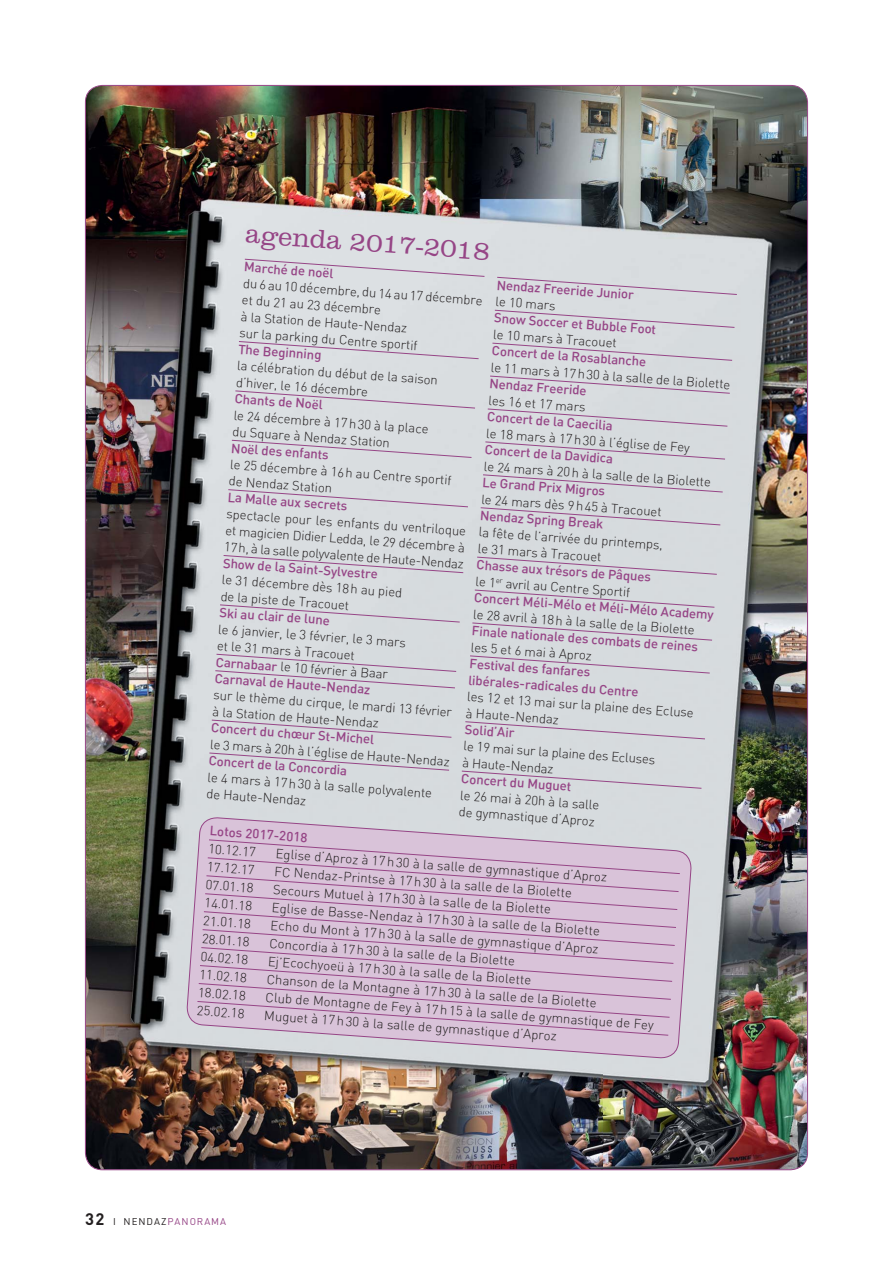
<style>
.page{position:relative;width:893px;height:1263px;background:#fff}
.page>*{position:absolute;margin:0;border:0;box-sizing:border-box;transform-origin:0 0}
.t1{font:300 27px "Clarendon";color:#964586}
.t2{font:300 13.2px/16.5px "DIN";color:#231f20}
.t3{font:500 13.2px/16.5px "DIN";color:#964586}
.t4{font:9.75px "DIN";letter-spacing:.1em;color:#964586}
.s1{font-weight:300;color:#231f20}
.s2{font-weight:500;color:#964586}
.s3{font-weight:700;font-size:16.5px;color:#231f20}
.s4{color:#231f20}
</style>
<div class="page">
<img style="left:85px;top:85px;width:722px;height:1085px">
<svg style="left:186px;top:817px;width:506px;height:242px;background:#cec6d1"></svg>
<svg style="left:197px;top:839px;width:483px;height:197px;background:#d5bcd4"></svg>
<svg style="left:244px;top:258px;width:241px;height:19px;background:#d7d7dd"></svg>
<svg style="left:238px;top:341px;width:241px;height:18px;background:#d6d6dc"></svg>
<svg style="left:235px;top:390px;width:241px;height:19px;background:#d6d6dc"></svg>
<svg style="left:231px;top:439px;width:241px;height:19px;background:#d5d5db"></svg>
<svg style="left:228px;top:489px;width:241px;height:19px;background:#d5d5db"></svg>
<svg style="left:223px;top:555px;width:241px;height:18px;background:#d4d4da"></svg>
<svg style="left:219px;top:604px;width:241px;height:19px;background:#d4d3da"></svg>
<svg style="left:215px;top:653px;width:242px;height:36px;background:#d3d3d9"></svg>
<svg style="left:211px;top:719px;width:241px;height:19px;background:#d2d2d9"></svg>
<svg style="left:209px;top:752px;width:241px;height:19px;background:#d2d2d9"></svg>
<svg style="left:496px;top:276px;width:242px;height:19px;background:#d5d5db"></svg>
<svg style="left:494px;top:309px;width:241px;height:19px;background:#d4d4da"></svg>
<svg style="left:492px;top:342px;width:241px;height:19px;background:#d4d4da"></svg>
<svg style="left:489px;top:375px;width:242px;height:19px;background:#d4d3da"></svg>
<svg style="left:487px;top:408px;width:241px;height:19px;background:#d3d3d9"></svg>
<svg style="left:485px;top:441px;width:241px;height:19px;background:#d3d3d9"></svg>
<svg style="left:482px;top:474px;width:241px;height:19px;background:#d3d3d9"></svg>
<svg style="left:480px;top:507px;width:241px;height:19px;background:#d2d2d8"></svg>
<svg style="left:476px;top:556px;width:242px;height:19px;background:#d2d2d9"></svg>
<svg style="left:474px;top:589px;width:241px;height:19px;background:#d2d2d9"></svg>
<svg style="left:472px;top:622px;width:241px;height:19px;background:#d2d2d9"></svg>
<svg style="left:469px;top:655px;width:241px;height:19px;background:#d2d2d9"></svg>
<svg style="left:465px;top:721px;width:241px;height:19px;background:#d2d2d9"></svg>
<svg style="left:461px;top:770px;width:241px;height:19px;background:#d2d2d9"></svg>
<h1 class="t1" style="left:247px;top:223px;width:246px;rotate:4deg">agenda 2017-2018</h1>
<p class="t3" style="left:245px;top:260px;width:91px;rotate:4deg">Marché de noël</p>
<p class="t2" style="left:243px;top:277px;width:242px;rotate:4deg">du 6 au 10 décembre, du 14 au 17 décembre et du 21 au 23 décembre<br>à la Station de Haute-Nendaz<br>sur la parking du Centre sportif</p>
<p class="t3" style="left:497px;top:278px;width:139px;rotate:4deg">Nendaz Freeride Junior</p>
<p class="t2" style="left:496px;top:295px;width:62px;rotate:4deg">le 10 mars</p>
<p class="t3" style="left:495px;top:311px;width:164px;rotate:4deg">Snow Soccer et Bubble Foot</p>
<p class="t2" style="left:494px;top:328px;width:125px;rotate:4deg">le 10 mars à Tracouet</p>
<p class="t3" style="left:492px;top:344px;width:156px;rotate:4deg">Concert de la Rosablanche</p>
<p class="t2" style="left:491px;top:361px;width:242px;rotate:4deg">le 11 mars à 17 h 30 à la salle de la Biolette</p>
<p class="t3" style="left:239px;top:342px;width:85px;rotate:4deg">The Beginning</p>
<p class="t2" style="left:238px;top:359px;width:203px;rotate:4deg">la célébration du début de la saison d’hiver, le 16 décembre</p>
<p class="t3" style="left:235px;top:392px;width:90px;rotate:4deg">Chants de Noël</p>
<p class="t2" style="left:234px;top:408px;width:197px;rotate:4deg">le 24 décembre à 17 h 30 à la place du Square à Nendaz Station</p>
<p class="t3" style="left:490px;top:377px;width:99px;rotate:4deg">Nendaz Freeride</p>
<p class="t2" style="left:489px;top:393px;width:99px;rotate:4deg">les 16 et 17 mars</p>
<p class="t3" style="left:488px;top:410px;width:127px;rotate:4deg">Concert de la Caecilia</p>
<p class="t2" style="left:486px;top:426px;width:206px;rotate:4deg">le 18 mars à 17 h 30 à l’église de Fey</p>
<p class="t3" style="left:232px;top:441px;width:99px;rotate:4deg">Noël des enfants</p>
<p class="t2" style="left:231px;top:458px;width:224px;rotate:4deg">le 25 décembre à 16 h au Centre sportif de Nendaz Station</p>
<p class="t3" style="left:228px;top:491px;width:121px;rotate:4deg">La Malle aux secrets</p>
<p class="t2" style="left:227px;top:507px;width:242px;text-align:justify;rotate:4deg">spectacle pour les enfants du ventriloque et magicien Didier Ledda, le 29 décembre à 17 h, à la salle polyvalente de Haute-Nendaz</p>
<p class="t3" style="left:485px;top:443px;width:130px;rotate:4deg">Concert de la Davidica</p>
<p class="t2" style="left:484px;top:459px;width:229px;rotate:4deg">le 24 mars à 20 h à la salle de la Biolette</p>
<p class="t3" style="left:483px;top:476px;width:124px;rotate:4deg">Le Grand Prix Migros</p>
<p class="t2" style="left:482px;top:492px;width:182px;rotate:4deg">le 24 mars dès 9 h 45 à Tracouet</p>
<p class="t3" style="left:481px;top:509px;width:125px;rotate:4deg">Nendaz Spring Break</p>
<p class="t2" style="left:479px;top:525px;width:186px;rotate:4deg">la fête de l’arrivée du printemps, le 31 mars à Tracouet</p>
<p class="t3" style="left:477px;top:558px;width:242px;rotate:4deg">Chasse aux trésors de Pâques<br><span class="s1">le 1</span><sup>er</sup> <span class="s1">avril au Centre Sportif<br></span>Concert Méli-Mélo et Méli-Mélo Academy</p>
<p class="t3" style="left:223px;top:556px;width:157px;rotate:4deg">Show de la Saint-Sylvestre</p>
<p class="t2" style="left:222px;top:573px;width:182px;rotate:4deg">le 31 décembre dès 18 h au pied de la piste de Tracouet</p>
<p class="t3" style="left:220px;top:606px;width:112px;rotate:4deg">Ski au clair de lune</p>
<p class="t2" style="left:219px;top:622px;width:190px;rotate:4deg">le 6 janvier, le 3 février, le 3 mars et le 31 mars à Tracouet<br><span class="s2">Carnabaar</span> le 10 février à Baar<br><span class="s2">Carnaval de Haute-Nendaz</span></p>
<p class="t2" style="left:214px;top:688px;width:240px;rotate:4deg">sur le thème du cirque, le mardi 13 février à la Station de Haute-Nendaz</p>
<p class="t2" style="left:473px;top:607px;width:224px;rotate:4deg">le 28 avril à 18 h à la salle de la Biolette</p>
<p class="t3" style="left:472px;top:624px;width:228px;rotate:4deg">Finale nationale des combats de reines</p>
<p class="t2" style="left:471px;top:640px;width:123px;rotate:4deg">les 5 et 6 mai à Aproz</p>
<p class="t3" style="left:470px;top:657px;width:172px;rotate:4deg">Festival des fanfares libérales-radicales du Centre</p>
<p class="t2" style="left:468px;top:690px;width:229px;rotate:4deg">les 12 et 13 mai sur la plaine des Ecluse à Haute-Nendaz</p>
<p class="t3" style="left:465px;top:723px;width:51px;rotate:4deg">Solid’Air</p>
<p class="t2" style="left:464px;top:739px;width:194px;rotate:4deg">le 19 mai sur la plaine des Ecluses à Haute-Nendaz</p>
<p class="t3" style="left:462px;top:772px;width:112px;rotate:4deg">Concert du Muguet</p>
<p class="t2" style="left:460px;top:788px;width:141px;rotate:4deg">le 26 mai à 20h à la salle de gymnastique d’Aproz</p>
<p class="t3" style="left:212px;top:721px;width:165px;rotate:4deg">Concert du chœur St-Michel</p>
<p class="t2" style="left:210px;top:738px;width:242px;rotate:4deg">le 3 mars à 20h à l’église de Haute-Nendaz</p>
<p class="t3" style="left:209px;top:754px;width:140px;rotate:4deg">Concert de la Concordia</p>
<p class="t2" style="left:208px;top:771px;width:227px;rotate:4deg">le 4 mars à 17 h 30 à la salle polyvalente de Haute-Nendaz</p>
<p class="t3" style="left:210px;top:824px;width:99px;rotate:4deg">Lotos 2017-2018</p>
<p class="t2" style="left:209px;top:842px;width:49px;rotate:4deg">10.12.17</p>
<p class="t2" style="left:276px;top:847px;width:334px;rotate:4deg">Eglise d’Aproz à 17 h 30 à la salle de gymnastique d’Aproz</p>
<p class="t2" style="left:208px;top:860px;width:49px;rotate:4deg">17.12.17</p>
<p class="t2" style="left:275px;top:865px;width:300px;rotate:4deg">FC Nendaz-Printse à 17 h 30 à la salle de la Biolette</p>
<p class="t2" style="left:206px;top:878px;width:49px;rotate:4deg">07.01.18</p>
<p class="t2" style="left:274px;top:883px;width:280px;rotate:4deg">Secours Mutuel à 17 h 30 à la salle de la Biolette</p>
<p class="t2" style="left:205px;top:896px;width:49px;rotate:4deg">14.01.18</p>
<p class="t2" style="left:272px;top:901px;width:330px;rotate:4deg">Eglise de Basse-Nendaz à 17 h 30 à la salle de la Biolette</p>
<p class="t2" style="left:204px;top:914px;width:49px;rotate:4deg">21.01.18</p>
<p class="t2" style="left:271px;top:919px;width:330px;rotate:4deg">Echo du Mont à 17 h 30 à la salle de gymnastique d’Aproz</p>
<p class="t2" style="left:202px;top:932px;width:49px;rotate:4deg">28.01.18</p>
<p class="t2" style="left:270px;top:937px;width:248px;rotate:4deg">Concordia à 17 h 30 à la salle de la Biolette</p>
<p class="t2" style="left:201px;top:950px;width:49px;rotate:4deg">04.02.18</p>
<p class="t2" style="left:269px;top:955px;width:265px;rotate:4deg">Ej’Ecochyoeü à 17 h 30 à la salle de la Biolette</p>
<p class="t2" style="left:200px;top:968px;width:49px;rotate:4deg">11.02.18</p>
<p class="t2" style="left:267px;top:973px;width:332px;rotate:4deg">Chanson de la Montagne à 17 h 30 à la salle de la Biolette</p>
<p class="t2" style="left:199px;top:985px;width:49px;rotate:4deg">18.02.18</p>
<p class="t2" style="left:266px;top:991px;width:391px;rotate:4deg">Club de Montagne de Fey à 17 h 15 à la salle de gymnastique de Fey</p>
<p class="t2" style="left:197px;top:1003px;width:49px;rotate:4deg">25.02.18</p>
<p class="t2" style="left:265px;top:1008px;width:295px;rotate:4deg">Muguet à 17 h 30 à la salle de gymnastique d’Aproz</p>
<p class="t4" style="left:85px;top:1217px;width:143px"><span class="s3">32</span> <span class="s4">I NENDAZ</span>PANORAMA</p>
</div>
